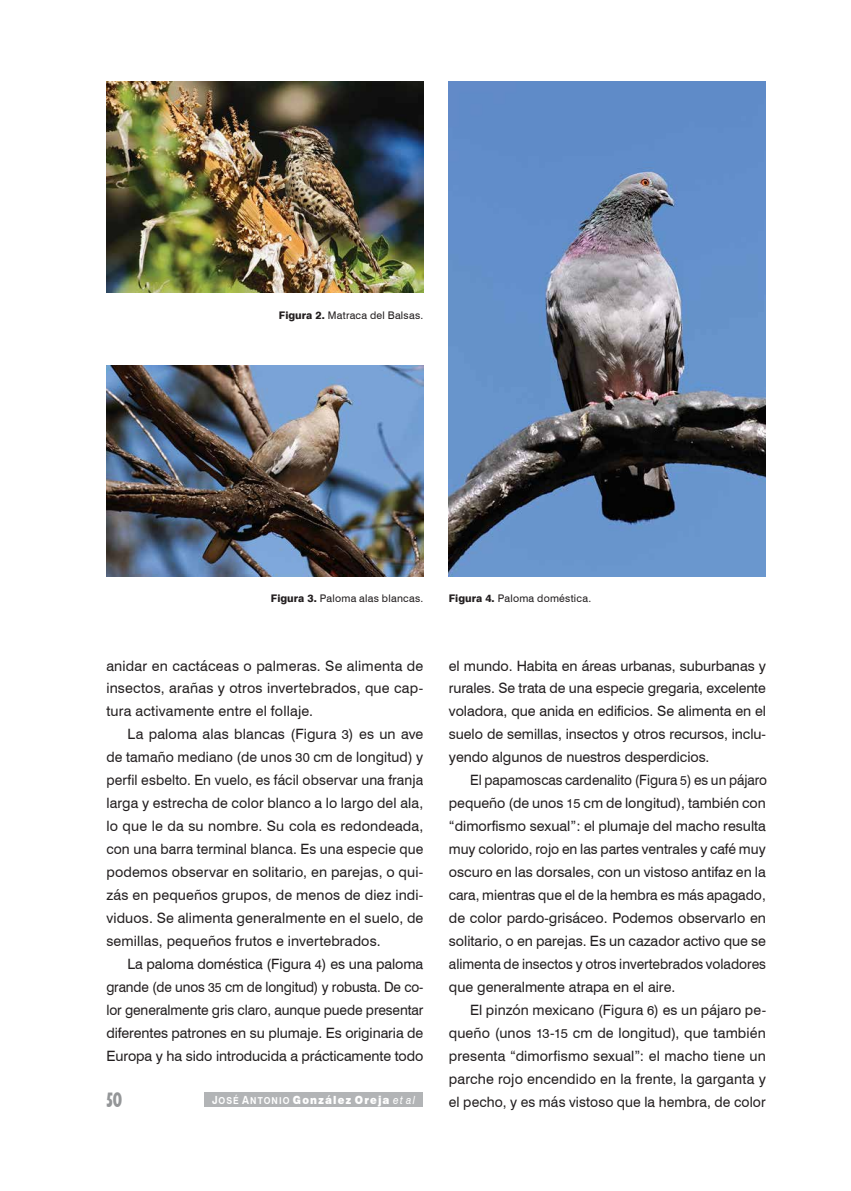
<style>
.page{position:relative;width:851px;height:1191px;background:#fff}
.page>*{position:absolute;margin:0;border:0;box-sizing:border-box;transform-origin:0 0}
.t1{font:700 condensed 21px "Humanist 521 BT Xtra";color:#949698;scale:.75 1}
.t2{font:14.25px "Swiss 721 BT";color:#231f20}
.t3{font:14.25px "Swiss 721 BT";color:#231f20;scale:.95 1}
.t4{font:14.25px "Swiss 721 BT";color:#231f20;scale:.96 1}
.t5{font:900 11.25px "Swiss 721 BT";letter-spacing:.12em;color:#fff;scale:.9 1}
.t6{font:10.5px "Swiss 721 BT";letter-spacing:.025em;color:#231f20}
.s1{font-weight:800}
.s2{font-size:13.05px}
.s3{font-family:"Swiss 721 BT Bold SC850";font-weight:400}
.s4{font-family:"Swiss 721 BT Bold SC850";font-weight:400;font-size:9.6px}
.s5{font-weight:400;font-style:italic}
</style>
<div class="page">
<img style="left:106px;top:82px;width:317px;height:211px">
<img style="left:106px;top:366px;width:317px;height:210px">
<img style="left:449px;top:82px;width:316px;height:494px">
<div style="left:204px;top:1092px;width:219px;height:14px;background:#b2b4b6"></div>
<p class="t6" style="left:279px;top:308px;width:146px"><span class="s1">Figura 2.</span> Matraca del Balsas.</p>
<p class="t6" style="left:271px;top:591px;width:154px"><span class="s1">Figura 3.</span> Paloma alas blancas.</p>
<p class="t6" style="left:449px;top:591px;width:144px"><span class="s1">Figura 4.</span> Paloma doméstica.</p>
<p class="t2" style="left:106px;top:655px;width:318px">anidar en cactáceas o palmeras. Se alimenta de</p>
<p class="t2" style="left:106px;top:678px;width:318px">insectos, arañas y otros invertebrados, que cap-</p>
<p class="t2" style="left:106px;top:701px;width:208px">tura activamente entre el follaje.</p>
<p class="t2" style="left:128px;top:724px;width:297px">La paloma alas blancas (Figura <span class="s2">3</span>) es un ave</p>
<p class="t2" style="left:106px;top:747px;width:318px">de tamaño mediano (de unos <span class="s2">30</span> cm de longitud) y</p>
<p class="t2" style="left:106px;top:770px;width:318px">perfil esbelto. En vuelo, es fácil observar una franja</p>
<p class="t2" style="left:106px;top:793px;width:318px">larga y estrecha de color blanco a lo largo del ala,</p>
<p class="t2" style="left:106px;top:816px;width:318px">lo que le da su nombre. Su cola es redondeada,</p>
<p class="t2" style="left:106px;top:839px;width:318px">con una barra terminal blanca. Es una especie que</p>
<p class="t2" style="left:106px;top:862px;width:318px">podemos observar en solitario, en parejas, o qui-</p>
<p class="t2" style="left:106px;top:885px;width:318px">zás en pequeños grupos, de menos de diez indi-</p>
<p class="t2" style="left:106px;top:908px;width:318px">viduos. Se alimenta generalmente en el suelo, de</p>
<p class="t2" style="left:106px;top:931px;width:276px">semillas, pequeños frutos e invertebrados.</p>
<p class="t2" style="left:128px;top:954px;width:297px">La paloma doméstica (Figura <span class="s2">4</span>) es una paloma</p>
<p class="t3" style="left:106px;top:977px;width:335px">grande (de unos <span class="s2">35</span> cm de longitud) y robusta. De co-</p>
<p class="t4" style="left:106px;top:1000px;width:331px">lor generalmente gris claro, aunque puede presentar</p>
<p class="t2" style="left:106px;top:1023px;width:318px">diferentes patrones en su plumaje. Es originaria de</p>
<p class="t2" style="left:106px;top:1046px;width:318px">Europa y ha sido introducida a prácticamente todo</p>
<p class="t1" style="left:106px;top:1086px;width:23px">50</p>
<p class="t5" style="left:212px;top:1092px;width:227px"><span class="s3">J</span><span class="s4">OSÉ</span> <span class="s3">A</span><span class="s4">NTONIO</span> González Oreja <span class="s5">et al</span></p>
<p class="t2" style="left:449px;top:655px;width:318px">el mundo. Habita en áreas urbanas, suburbanas y</p>
<p class="t2" style="left:449px;top:678px;width:318px">rurales. Se trata de una especie gregaria, excelente</p>
<p class="t2" style="left:449px;top:701px;width:318px">voladora, que anida en edificios. Se alimenta en el</p>
<p class="t2" style="left:449px;top:724px;width:318px">suelo de semillas, insectos y otros recursos, inclu-</p>
<p class="t2" style="left:449px;top:747px;width:262px">yendo algunos de nuestros desperdicios.</p>
<p class="t3" style="left:470px;top:770px;width:314px">El papamoscas cardenalito (Figura <span class="s2">5</span>) es un pájaro</p>
<p class="t2" style="left:449px;top:793px;width:318px">pequeño (de unos <span class="s2">15</span> cm de longitud), también con</p>
<p class="t2" style="left:449px;top:816px;width:318px">“dimorfismo sexual”: el plumaje del macho resulta</p>
<p class="t2" style="left:449px;top:839px;width:318px">muy colorido, rojo en las partes ventrales y café muy</p>
<p class="t2" style="left:449px;top:862px;width:318px">oscuro en las dorsales, con un vistoso antifaz en la</p>
<p class="t2" style="left:449px;top:885px;width:318px">cara, mientras que el de la hembra es más apagado,</p>
<p class="t2" style="left:449px;top:908px;width:318px">de color pardo-grisáceo. Podemos observarlo en</p>
<p class="t2" style="left:449px;top:931px;width:318px">solitario, o en parejas. Es un cazador activo que se</p>
<p class="t2" style="left:449px;top:954px;width:318px">alimenta de insectos y otros invertebrados voladores</p>
<p class="t2" style="left:449px;top:977px;width:228px">que generalmente atrapa en el aire.</p>
<p class="t2" style="left:470px;top:1000px;width:297px">El pinzón mexicano (Figura <span class="s2">6</span>) es un pájaro pe-</p>
<p class="t2" style="left:449px;top:1023px;width:318px">queño (unos <span class="s2">13</span>-<span class="s2">15</span> cm de longitud), que también</p>
<p class="t2" style="left:449px;top:1046px;width:318px">presenta “dimorfismo sexual”: el macho tiene un</p>
<p class="t2" style="left:449px;top:1069px;width:318px">parche rojo encendido en la frente, la garganta y</p>
<p class="t2" style="left:449px;top:1091px;width:318px">el pecho, y es más vistoso que la hembra, de color</p>
</div>
